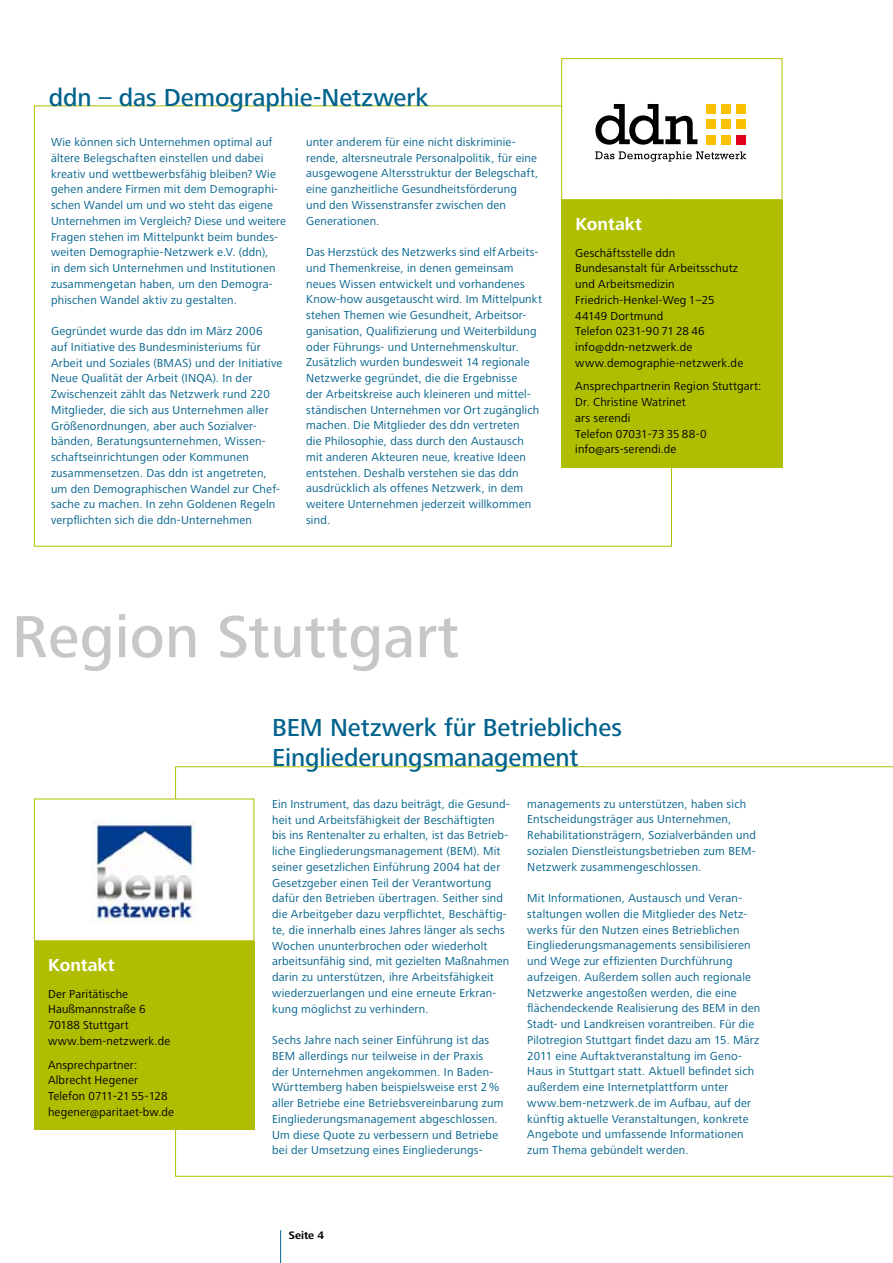
<style>
.page{position:relative;width:893px;height:1263px;background:#fff}
.page>*{position:absolute;margin:0;border:0;box-sizing:border-box;transform-origin:0 0}
.t1{font:500 61.5px "Frutiger Next LT";letter-spacing:.005em;color:#c6c7c8}
.t2{font:500 25.5px/30px "Frutiger Next LT";letter-spacing:-.005em;color:#00628d}
.t3{font:700 18px "Frutiger Next LT";color:#fff}
.t4{font:12px/15.8px "Frutiger Next LT";letter-spacing:.015em;color:#00628d}
.t5{font:12px/15.8px "Frutiger Next LT";letter-spacing:.01em;color:#000}
.t6{font:700 11.25px "Frutiger Next LT";color:#000}
</style>
<div class="page">
<svg style="left:175px;top:766px;width:718px;height:411px"></svg>
<div style="left:34px;top:941px;width:220px;height:188px;background:#afbe00"></div>
<hr style="left:280px;top:1230px;width:1px;height:33px;background:#00628d">
<div style="left:34px;top:799px;width:220px;height:142px;background:#fff"></div>
<img style="left:92px;top:819px;width:104px;height:104px">
<div style="left:561px;top:200px;width:221px;height:268px;background:#afbe00"></div>
<div style="left:561px;top:58px;width:221px;height:142px;background:#fff;border:1px solid #afbe00"></div>
<svg style="left:595px;top:104px;width:102px;height:41px"></svg>
<svg style="left:595px;top:151px;width:151px;height:11px"></svg>
<div style="left:706px;top:104px;width:9px;height:9px;background:#fac100"></div>
<div style="left:706px;top:119px;width:9px;height:10px;background:#fac100"></div>
<div style="left:706px;top:135px;width:9px;height:9px;background:#fac100"></div>
<div style="left:721px;top:104px;width:10px;height:9px;background:#fac100"></div>
<div style="left:721px;top:119px;width:10px;height:10px;background:#fac100"></div>
<div style="left:721px;top:135px;width:10px;height:9px;background:#fac100"></div>
<div style="left:737px;top:104px;width:9px;height:9px;background:#fac100"></div>
<div style="left:737px;top:119px;width:9px;height:10px;background:#fac100"></div>
<div style="left:737px;top:135px;width:9px;height:9px;background:#e2001a"></div>
<h2 class="t2" style="left:49px;top:82px;width:381px">ddn – das Demographie-Netzwerk</h2>
<p class="t4" style="left:51px;top:134px;width:237px">Wie können sich Unternehmen optimal auf ältere Belegschaften einstellen und dabei kreativ und wettbewerbsfähig bleiben? Wie gehen andere Firmen mit dem Demographi&shy;schen Wandel um und wo steht das eigene Unternehmen im Vergleich? Diese und weitere Fragen stehen im Mittelpunkt beim bundes&shy;weiten Demographie-Netzwerk e.V. (ddn),<br>in dem sich Unternehmen und Institutionen zusammengetan haben, um den Demogra&shy;phischen Wandel aktiv zu gestalten.</p>
<p class="t4" style="left:51px;top:323px;width:233px">Gegründet wurde das ddn im März 2006<br>auf Initiative des Bundesministeriums für Arbeit und Soziales (BMAS) und der Initiative Neue Qualität der Arbeit (INQA). In der Zwischenzeit zählt das Netzwerk rund 220<br>Mitglieder, die sich aus Unternehmen aller Größenordnungen, aber auch Sozialver&shy;bänden, Beratungsunternehmen, Wissen&shy;schaftseinrichtungen oder Kommunen zusammensetzen. Das ddn ist angetreten, um den Demographischen Wandel zur Chef&shy;sache zu machen. In zehn Goldenen Regeln verpflichten sich die ddn-Unternehmen</p>
<p class="t4" style="left:306px;top:134px;width:234px">unter anderem für eine nicht diskriminie&shy;rende, altersneutrale Personalpolitik, für eine ausgewogene Altersstruktur der Belegschaft, eine ganzheitliche Gesundheitsförderung und den Wissenstransfer zwischen den Generationen.</p>
<p class="t4" style="left:306px;top:244px;width:237px">Das Herzstück des Netzwerks sind elf Arbeits&shy;und Themenkreise, in denen gemeinsam neues Wissen entwickelt und vorhandenes Know-how ausgetauscht wird. Im Mittelpunkt stehen Themen wie Gesundheit, Arbeitsor&shy;ganisation, Qualifizierung und Weiterbildung oder Führungs- und Unternehmenskultur.<br>Zusätzlich wurden bundesweit 14 regionale Netzwerke gegründet, die die Ergebnisse<br>der Arbeitskreise auch kleineren und mittel&shy;ständischen Unternehmen vor Ort zugänglich machen. Die Mitglieder des ddn vertreten<br>die Philosophie, dass durch den Austausch mit anderen Akteuren neue, kreative Ideen entstehen. Deshalb verstehen sie das ddn ausdrücklich als offenes Netzwerk, in dem weitere Unternehmen jederzeit willkommen sind.</p>
<h3 class="t3" style="left:575px;top:214px;width:68px">Kontakt</h3>
<p class="t5" style="left:575px;top:245px;width:169px">Geschäftsstelle ddn<br>Bundesanstalt für Arbeitsschutz und Arbeitsmedizin<br>Friedrich-Henkel-Weg 1–25<br>44149 Dortmund<br>Telefon 0231-90 71 28 46 info@ddn-netzwerk.de www.demographie-netzwerk.de</p>
<p class="t5" style="left:575px;top:379px;width:188px">Ansprechpartnerin Region Stuttgart:<br>Dr. Christine Watrinet<br>ars serendi<br>Telefon 07031-73 35 88-0 info@ars-serendi.de</p>
<h1 class="t1" style="left:12px;top:602px;width:449px">Region Stuttgart</h1>
<h3 class="t3" style="left:48px;top:955px;width:68px">Kontakt</h3>
<p class="t5" style="left:48px;top:986px;width:124px">Der Paritätische<br>Haußmannstraße 6<br>70188 Stuttgart www.bem-netzwerk.de</p>
<p class="t5" style="left:48px;top:1057px;width:128px">Ansprechpartner:<br>Albrecht Hegener<br>Telefon 0711-21 55-128 hegener@paritaet-bw.de</p>
<h2 class="t2" style="left:272px;top:713px;width:351px">BEM Netzwerk für Betriebliches<br>Eingliederungsmanagement</h2>
<p class="t4" style="left:272px;top:796px;width:239px">Ein Instrument, das dazu beiträgt, die Gesund&shy;heit und Arbeitsfähigkeit der Beschäftigten bis ins Rentenalter zu erhalten, ist das Betrieb&shy;liche Eingliederungsmanagement (BEM). Mit seiner gesetzlichen Einführung 2004 hat der Gesetzgeber einen Teil der Verantwortung dafür den Betrieben übertragen. Seither sind die Arbeitgeber dazu verpflichtet, Beschäftig&shy;te, die innerhalb eines Jahres länger als sechs Wochen ununterbrochen oder wiederholt arbeitsunfähig sind, mit gezielten Maßnahmen darin zu unterstützen, ihre Arbeitsfähigkeit wiederzuerlangen und eine erneute Erkran&shy;kung möglichst zu verhindern.</p>
<p class="t4" style="left:272px;top:1032px;width:233px">Sechs Jahre nach seiner Einführung ist das BEM allerdings nur teilweise in der Praxis<br>der Unternehmen angekommen. In Baden-Württemberg haben beispielsweise erst 2 % aller Betriebe eine Betriebsvereinbarung zum Eingliederungsmanagement abgeschlossen.<br>Um diese Quote zu verbessern und Betriebe bei der Umsetzung eines Eingliederungs-</p>
<p class="t4" style="left:527px;top:796px;width:230px">managements zu unterstützen, haben sich Entscheidungsträger aus Unternehmen, Rehabilitationsträgern, Sozialverbänden und sozialen Dienstleistungsbetrieben zum BEM-Netzwerk zusammengeschlossen.</p>
<p class="t4" style="left:527px;top:890px;width:235px">Mit Informationen, Austausch und Veran&shy;staltungen wollen die Mitglieder des Netz&shy;werks für den Nutzen eines Betrieblichen Eingliederungsmanagements sensibilisieren und Wege zur effizienten Durchführung aufzeigen. Außerdem sollen auch regionale Netzwerke angestoßen werden, die eine flächendeckende Realisierung des BEM in den Stadt- und Landkreisen vorantreiben. Für die Pilotregion Stuttgart findet dazu am 15. März 2011 eine Auftaktveranstaltung im Geno-Haus in Stuttgart statt. Aktuell befindet sich außerdem eine Internetplattform unter www.bem-netzwerk.de im Aufbau, auf der künftig aktuelle Veranstaltungen, konkrete Angebote und umfassende Informationen zum Thema gebündelt werden.</p>
<p class="t6" style="left:289px;top:1229px;width:37px">Seite 4</p>
</div>
